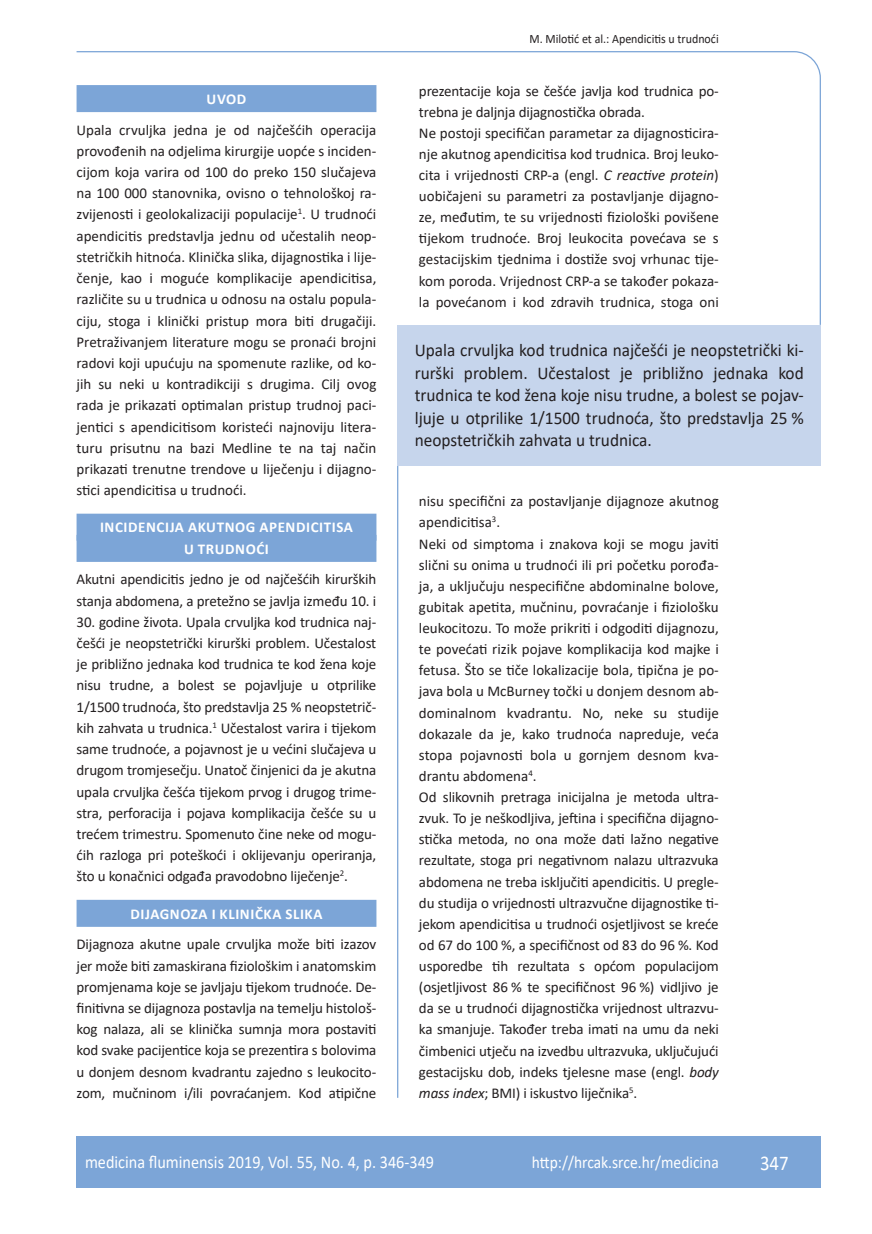
<style>
.page{position:relative;width:872px;height:1234px;background:#fff}
.page>*{position:absolute;margin:0;border:0;box-sizing:border-box;transform-origin:0 0}
.t1{font:21px "Calibri";color:#fff;scale:.9 1}
.anterfile{font:18px/22.5px "Calibri";color:#231f20;text-align:justify;scale:.96 1}
.t2{font:18px "Calibri";color:#fff;scale:.9 1}
.t3{font:17.25px "Calibri";color:#fff;scale:.9 1}
.osnovni_tekst{font:15px/21.1px "Calibri";letter-spacing:-.01em;color:#231f20;text-align:justify}
.naslov_ruler{font:700 15px "Calibri";letter-spacing:.04em;color:#fff}
.glava{font:12.75px "Calibri";color:#231f20;scale:.94 1}
.s1{font-style:italic}
</style>
<div class="page">
<svg style="left:76px;top:51px;width:745px;height:275px"></svg>
<hr style="left:397px;top:465px;width:1px;height:632px;background:#7ca5d7">
<div style="left:77px;top:1135px;width:744px;height:51px;background:#7ca5d7"></div>
<div style="left:77px;top:85px;width:299px;height:27px;background:#7ca5d7"></div>
<div style="left:77px;top:513px;width:299px;height:27px;background:#7ca5d7"></div>
<div style="left:77px;top:534px;width:299px;height:27px;background:#7ca5d7"></div>
<div style="left:77px;top:899px;width:299px;height:27px;background:#7ca5d7"></div>
<div style="left:398px;top:325px;width:423px;height:140px;background:#c6d5ec"></div>
<p class="naslov_ruler" style="left:207px;top:88px;width:41px">UVOD</p>
<p class="osnovni_tekst" style="left:77px;top:119px;width:301px">Upala crvuljka jedna je od najčešćih operacija provođenih na odjelima kirurgije uopće s inciden&shy;cijom koja varira od 100 do preko 150 slučajeva na 100 000 stanovnika, ovisno o tehnološkoj ra&shy;zvijenosti i geolokalizaciji populacije<sup>1</sup>. U trudnoći apendicitis predstavlja jednu od učestalih neop&shy;stetričkih hitnoća. Klinička slika, dijagnostika i lije&shy;čenje, kao i moguće komplikacije apendicitisa, različite su u trudnica u odnosu na ostalu popula&shy;ciju, stoga i klinički pristup mora biti drugačiji.<br>Pretraživanjem literature mogu se pronaći brojni radovi koji upućuju na spomenute razlike, od ko&shy;jih su neki u kontradikciji s drugima. Cilj ovog rada je prikazati optimalan pristup trudnoj paci&shy;jentici s apendicitisom koristeći najnoviju litera&shy;turu prisutnu na bazi Medline te na taj način prikazati trenutne trendove u liječenju i dijagno&shy;stici apendicitisa u trudnoći.</p>
<p class="naslov_ruler" style="left:100px;top:516px;width:254px">INCIDENCIJA AKUTNOG APENDICITISA</p>
<p class="naslov_ruler" style="left:184px;top:538px;width:86px">U TRUDNOĆI</p>
<p class="osnovni_tekst" style="left:77px;top:568px;width:301px">Akutni apendicitis jedno je od najčešćih kirurških stanja abdomena, a pretežno se javlja između 10. i</p>
<p class="osnovni_tekst" style="left:77px;top:610px;width:301px">30. godine života. Upala crvuljka kod trudnica naj&shy;češći je neopstetrički kirurški problem. Učestalost je približno jednaka kod trudnica te kod žena koje nisu trudne, a bolest se pojavljuje u otprilike 1/1500 trudnoća, što predstavlja 25 % neopstetrič&shy;kih zahvata u trudnica.<sup>1</sup> Učestalost varira i tijekom same trudnoće, a pojavnost je u većini slučajeva u drugom tromjesečju. Unatoč činjenici da je akutna upala crvuljka češća tijekom prvog i drugog trime&shy;stra, perforacija i pojava komplikacija češće su u trećem trimestru. Spomenuto čine neke od mogu&shy;ćih razloga pri poteškoći i oklijevanju operiranja, što u konačnici odgađa pravodobno liječenje<sup>2</sup>.</p>
<p class="naslov_ruler" style="left:130px;top:902px;width:193px">DIJAGNOZA I KLINIČKA SLIKA</p>
<p class="osnovni_tekst" style="left:77px;top:933px;width:301px">Dijagnoza akutne upale crvuljka može biti izazov jer može biti zamaskirana fiziološkim i anatomskim promjenama koje se javljaju tijekom trudnoće. De&shy;finitivna se dijagnoza postavlja na temelju histološ&shy;kog nalaza, ali se klinička sumnja mora postaviti kod svake pacijentice koja se prezentira s bolovima u donjem desnom kvadrantu zajedno s leukocito&shy;zom, mučninom i/ili povraćanjem. Kod atipične</p>
<p class="glava" style="left:529px;top:29px;width:203px">M. Milotić et al.: Apendicitis u trudnoći</p>
<p class="osnovni_tekst" style="left:419px;top:80px;width:301px">prezentacije koja se češće javlja kod trudnica po&shy;trebna je daljnja dijagnostička obrada.</p>
<p class="osnovni_tekst" style="left:419px;top:122px;width:301px">Ne postoji specifičan parametar za dijagnosticira&shy;nje akutnog apendicitisa kod trudnica. Broj leuko&shy;cita i vrijednosti CRP-a (engl. <span class="s1">C reactive protein</span>) uobičajeni su parametri za postavljanje dijagno&shy;ze, međutim, te su vrijednosti fiziološki povišene tijekom trudnoće. Broj leukocita povećava se s gestacijskim tjednima i dostiže svoj vrhunac tije&shy;kom poroda. Vrijednost CRP-a se također pokaza&shy;la povećanom i kod zdravih trudnica, stoga oni</p>
<p class="anterfile" style="left:415px;top:338px;width:407px">Upala crvuljka kod trudnica najčešći je neopstetrički ki&shy;rurški problem. Učestalost je približno jednaka kod trudnica te kod žena koje nisu trudne, a bolest se pojav&shy;ljuje u otprilike 1/1500 trudnoća, što predstavlja 25 % neopstetričkih zahvata u trudnica.</p>
<p class="osnovni_tekst" style="left:419px;top:490px;width:301px">nisu specifični za postavljanje dijagnoze akutnog apendicitisa<sup>3</sup>.</p>
<p class="osnovni_tekst" style="left:419px;top:532px;width:301px">Neki od simptoma i znakova koji se mogu javiti slični su onima u trudnoći ili pri početku porođa&shy;ja, a uključuju nespecifične abdominalne bolove, gubitak apetita, mučninu, povraćanje i fiziološku leukocitozu. To može prikriti i odgoditi dijagnozu, te povećati rizik pojave komplikacija kod majke i fetusa. Što se tiče lokalizacije bola, tipična je po&shy;java bola u McBurney točki u donjem desnom ab&shy;dominalnom kvadrantu. No, neke su studije dokazale da je, kako trudnoća napreduje, veća stopa pojavnosti bola u gornjem desnom kva&shy;drantu abdomena<sup>4</sup>.</p>
<p class="osnovni_tekst" style="left:419px;top:786px;width:301px">Od slikovnih pretraga inicijalna je metoda ultra&shy;zvuk. To je neškodljiva, jeftina i specifična dijagno&shy;stička metoda, no ona može dati lažno negative rezultate, stoga pri negativnom nalazu ultrazvuka abdomena ne treba isključiti apendicitis. U pregle&shy;du studija o vrijednosti ultrazvučne dijagnostike ti&shy;jekom apendicitisa u trudnoći osjetljivost se kreće od 67 do 100 %, a specifičnost od 83 do 96 %. Kod usporedbe tih rezultata s općom populacijom (osjetljivost 86 % te specifičnost 96 %) vidljivo je da se u trudnoći dijagnostička vrijednost ultrazvu&shy;ka smanjuje. Također treba imati na umu da neki čimbenici utječu na izvedbu ultrazvuka, uključujući gestacijsku dob, indeks tjelesne mase (engl. <span class="s1">body mass index</span>; BMI) i iskustvo liječnika<sup>5</sup>.</p>
<p class="t2" style="left:85px;top:1149px;width:389px">medicina fluminensis 2019, Vol. 55, No. 4, p. 346-349</p>
<p class="t3" style="left:532px;top:1150px;width:209px">http://hrcak.srce.hr/medicina</p>
<p class="t1" style="left:760px;top:1147px;width:33px">347</p>
</div>
